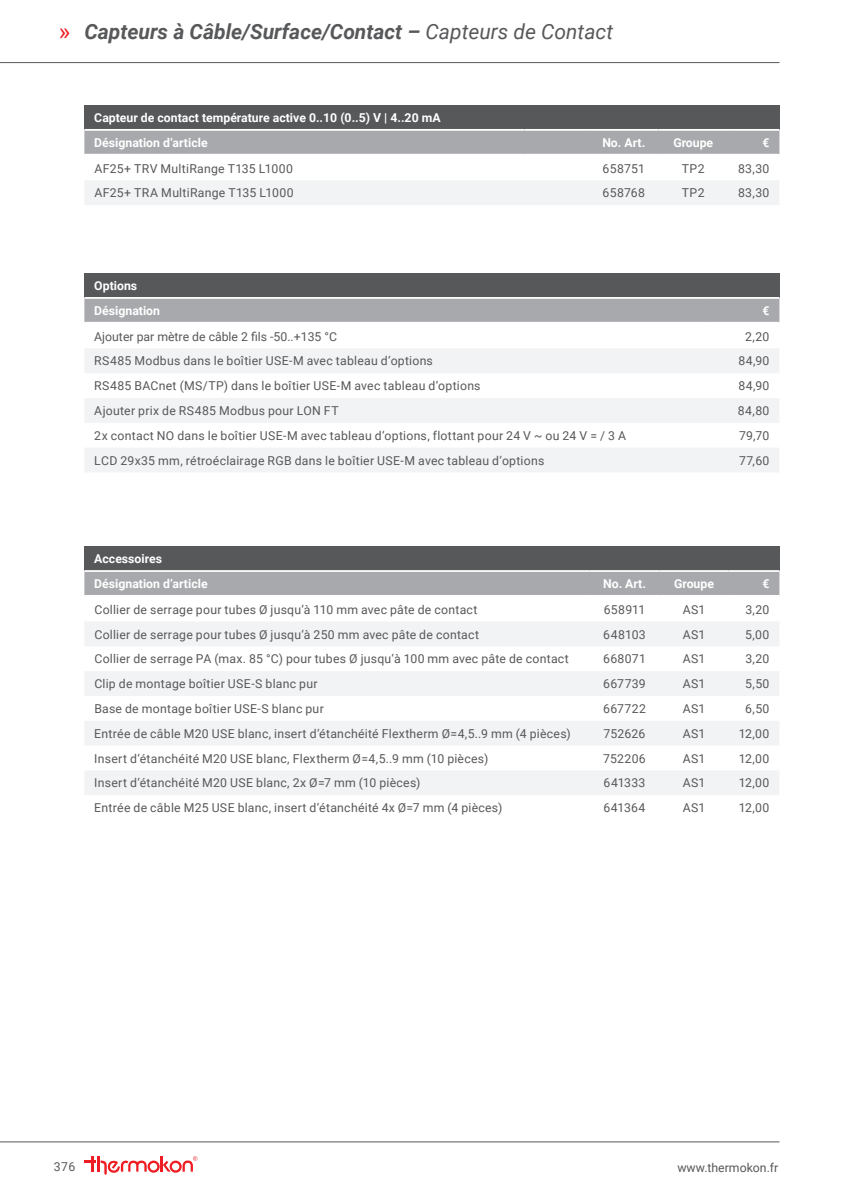
<style>
.page{position:relative;width:844px;height:1191px;background:#fff}
.page>*{position:absolute;margin:0;border:0;box-sizing:border-box;transform-origin:0 0}
.t1{font:italic 700 21px "Roboto";color:#57585a}
.t2{font:12.25px "Roboto";letter-spacing:.02em;color:#57585a}
.t3{font:700 12.25px/24.8px "Roboto";color:#fff}
.t4{font:12.25px "Roboto";color:#57585a}
.s1{font-weight:400;font-style:normal;font-size:24.5px;color:#ee1d23}
.s2{font-weight:400}
</style>
<div class="page">
<hr style="left:0;top:1141px;width:779px;height:1px;background:#57585a">
<svg style="left:84px;top:1156px;width:11px;height:15px"></svg>
<hr style="left:97px;top:1156px;width:3px;height:15px;background:#ee1d23">
<svg style="left:101px;top:1156px;width:96px;height:18px"></svg>
<hr style="left:0;top:62px;width:779px;height:1px;background:#57585a">
<div style="left:84px;top:105px;width:695px;height:25px;background:#57585a"></div>
<div style="left:84px;top:131px;width:695px;height:23px;background:#a8a9ad"></div>
<div style="left:85px;top:181px;width:694px;height:24px;background:#f2f3f4"></div>
<hr style="left:84px;top:129px;width:440px;height:2px;background:#fff">
<hr style="left:524px;top:129px;width:65px;height:2px;background:#fff">
<hr style="left:589px;top:129px;width:69px;height:2px;background:#fff">
<hr style="left:658px;top:129px;width:69px;height:2px;background:#fff">
<hr style="left:727px;top:129px;width:52px;height:2px;background:#fff">
<div style="left:84px;top:546px;width:695px;height:25px;background:#57585a"></div>
<div style="left:84px;top:572px;width:695px;height:23px;background:#a8a9ad"></div>
<svg style="left:85px;top:622px;width:694px;height:173px;fill:#f2f3f4"></svg>
<hr style="left:84px;top:570px;width:505px;height:2px;background:#fff">
<hr style="left:589px;top:570px;width:70px;height:2px;background:#fff">
<hr style="left:659px;top:570px;width:69px;height:2px;background:#fff">
<hr style="left:728px;top:570px;width:51px;height:2px;background:#fff">
<div style="left:84px;top:273px;width:695px;height:25px;background:#57585a"></div>
<div style="left:84px;top:299px;width:695px;height:23px;background:#a8a9ad"></div>
<svg style="left:85px;top:349px;width:694px;height:123px;fill:#f2f3f4"></svg>
<hr style="left:84px;top:297px;width:625px;height:2px;background:#fff">
<hr style="left:709px;top:297px;width:70px;height:2px;background:#fff">
<h1 class="t1" style="left:59px;top:17px;width:555px"><span class="s1">»</span> Capteurs à Câble/Surface/Contact – <span class="s2">Capteurs de Contact</span></h1>
<p class="t3" style="left:94px;top:105px;width:348px">Capteur de contact température active 0..10 (0..5) V | 4..20 mA<br>Désignation d‘article</p>
<p class="t3" style="left:602px;top:130px;width:44px">No. Art.</p>
<p class="t3" style="left:673px;top:130px;width:41px">Groupe</p>
<p class="t3" style="left:762px;top:130px;width:9px">€</p>
<p class="t2" style="left:94px;top:160px;width:200px">AF25+ TRV MultiRange T135 L1000</p>
<p class="t2" style="left:602px;top:160px;width:44px">658751</p>
<p class="t2" style="left:681px;top:160px;width:24px">TP2</p>
<p class="t2" style="left:737px;top:160px;width:33px">83,30</p>
<p class="t2" style="left:94px;top:184px;width:201px">AF25+ TRA MultiRange T135 L1000</p>
<p class="t2" style="left:602px;top:184px;width:44px">658768</p>
<p class="t2" style="left:681px;top:184px;width:24px">TP2</p>
<p class="t2" style="left:737px;top:184px;width:33px">83,30</p>
<p class="t3" style="left:94px;top:273px;width:67px">Options<br>Désignation</p>
<p class="t3" style="left:762px;top:298px;width:9px">€</p>
<p class="t4" style="left:94px;top:328px;width:244px">Ajouter par mètre de câble 2 fils -50..+135 °C</p>
<p class="t2" style="left:745px;top:328px;width:26px">2,20</p>
<p class="t2" style="left:94px;top:352px;width:340px">RS485 Modbus dans le boîtier USE-M avec tableau d‘options</p>
<p class="t2" style="left:738px;top:352px;width:33px">84,90</p>
<p class="t2" style="left:94px;top:377px;width:387px">RS485 BACnet (MS/TP) dans le boîtier USE-M avec tableau d‘options</p>
<p class="t2" style="left:738px;top:377px;width:33px">84,90</p>
<p class="t2" style="left:94px;top:402px;width:246px">Ajouter prix de RS485 Modbus pour LON FT</p>
<p class="t2" style="left:737px;top:402px;width:33px">84,80</p>
<p class="t2" style="left:94px;top:427px;width:533px">2x contact NO dans le boîtier USE-M avec tableau d‘options, flottant pour 24 V ~ ou 24 V = / 3 A</p>
<p class="t2" style="left:739px;top:427px;width:32px">79,70</p>
<p class="t2" style="left:94px;top:452px;width:451px">LCD 29x35 mm, rétroéclairage RGB dans le boîtier USE-M avec tableau d‘options</p>
<p class="t2" style="left:739px;top:452px;width:32px">77,60</p>
<p class="t3" style="left:94px;top:546px;width:115px">Accessoires<br>Désignation d‘article</p>
<p class="t3" style="left:603px;top:571px;width:44px">No. Art.</p>
<p class="t3" style="left:674px;top:571px;width:41px">Groupe</p>
<p class="t3" style="left:762px;top:571px;width:9px">€</p>
<p class="t2" style="left:94px;top:601px;width:384px">Collier de serrage pour tubes Ø jusqu‘à 110 mm avec pâte de contact</p>
<p class="t2" style="left:603px;top:601px;width:43px">658911</p>
<p class="t2" style="left:682px;top:601px;width:24px">AS1</p>
<p class="t2" style="left:745px;top:601px;width:26px">3,20</p>
<p class="t2" style="left:94px;top:625px;width:386px">Collier de serrage pour tubes Ø jusqu‘à 250 mm avec pâte de contact</p>
<p class="t2" style="left:603px;top:625px;width:44px">648103</p>
<p class="t2" style="left:682px;top:625px;width:24px">AS1</p>
<p class="t2" style="left:745px;top:625px;width:26px">5,00</p>
<p class="t2" style="left:94px;top:650px;width:476px">Collier de serrage PA (max. 85 °C) pour tubes Ø jusqu‘à 100 mm avec pâte de contact</p>
<p class="t2" style="left:603px;top:650px;width:44px">668071</p>
<p class="t2" style="left:682px;top:650px;width:24px">AS1</p>
<p class="t2" style="left:745px;top:650px;width:26px">3,20</p>
<p class="t2" style="left:94px;top:675px;width:225px">Clip de montage boîtier USE-S blanc pur</p>
<p class="t2" style="left:603px;top:675px;width:44px">667739</p>
<p class="t2" style="left:682px;top:675px;width:24px">AS1</p>
<p class="t2" style="left:745px;top:675px;width:26px">5,50</p>
<p class="t2" style="left:94px;top:700px;width:231px">Base de montage boîtier USE-S blanc pur</p>
<p class="t2" style="left:603px;top:700px;width:44px">667722</p>
<p class="t2" style="left:682px;top:700px;width:24px">AS1</p>
<p class="t2" style="left:745px;top:700px;width:26px">6,50</p>
<p class="t2" style="left:94px;top:725px;width:478px">Entrée de câble M20 USE blanc, insert d‘étanchéité Flextherm Ø=4,5..9 mm (4 pièces)</p>
<p class="t2" style="left:603px;top:725px;width:43px">752626</p>
<p class="t2" style="left:682px;top:725px;width:24px">AS1</p>
<p class="t2" style="left:738px;top:725px;width:32px">12,00</p>
<p class="t2" style="left:94px;top:749px;width:395px">Insert d‘étanchéité M20 USE blanc, Flextherm Ø=4,5..9 mm (10 pièces)</p>
<p class="t2" style="left:603px;top:749px;width:44px">752206</p>
<p class="t2" style="left:682px;top:749px;width:24px">AS1</p>
<p class="t2" style="left:738px;top:749px;width:32px">12,00</p>
<p class="t2" style="left:94px;top:774px;width:327px">Insert d‘étanchéité M20 USE blanc, 2x Ø=7 mm (10 pièces)</p>
<p class="t2" style="left:603px;top:774px;width:43px">641333</p>
<p class="t2" style="left:682px;top:774px;width:24px">AS1</p>
<p class="t2" style="left:738px;top:774px;width:32px">12,00</p>
<p class="t2" style="left:94px;top:799px;width:409px">Entrée de câble M25 USE blanc, insert d‘étanchéité 4x Ø=7 mm (4 pièces)</p>
<p class="t2" style="left:603px;top:799px;width:43px">641364</p>
<p class="t2" style="left:682px;top:799px;width:24px">AS1</p>
<p class="t2" style="left:738px;top:799px;width:32px">12,00</p>
<p class="t2" style="left:54px;top:1158px;width:23px">376</p>
<p class="t4" style="left:677px;top:1159px;width:102px">www.thermokon.fr</p>
</div>
